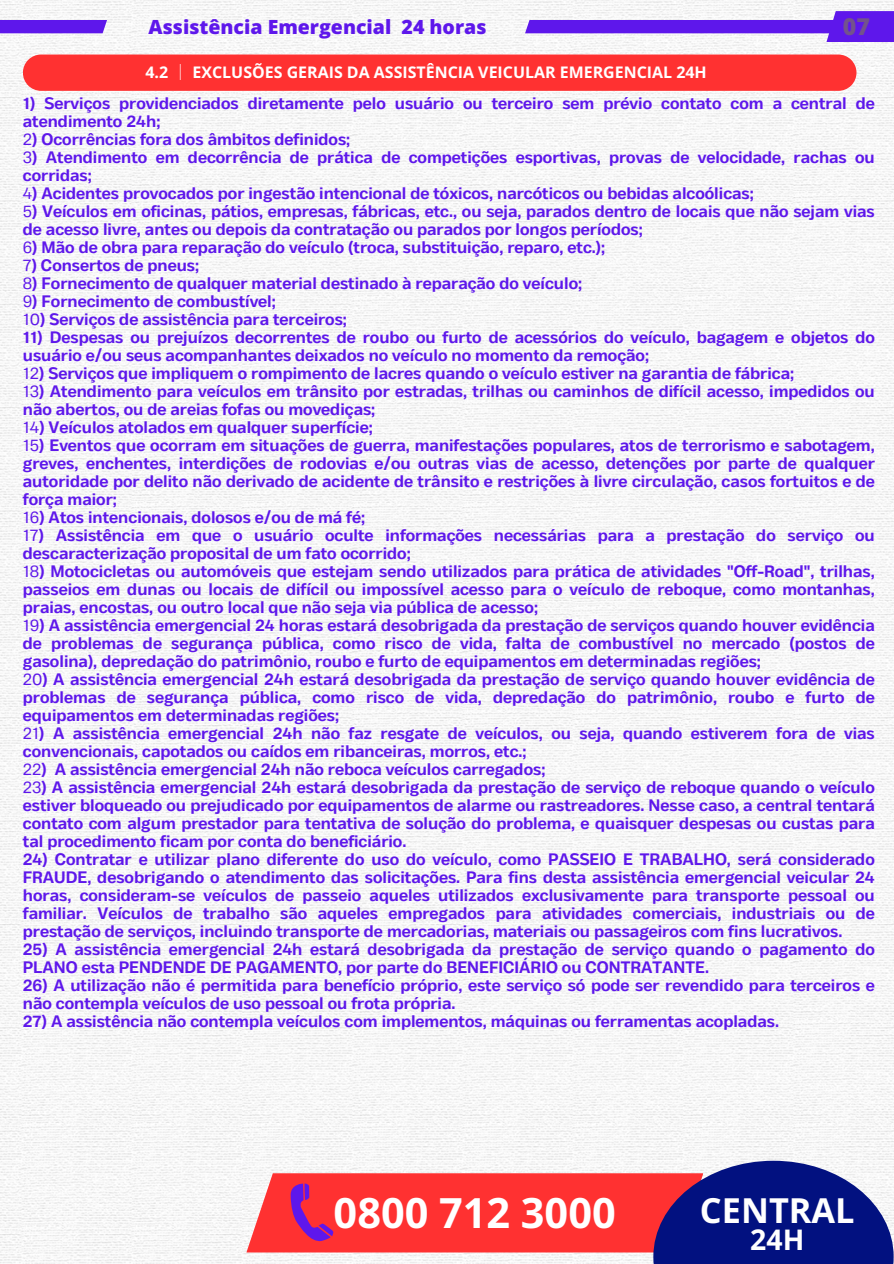
<style>
.page{position:relative;width:894px;height:1264px;background:#fff}
.page>*{position:absolute;margin:0;border:0;box-sizing:border-box;transform-origin:0 0}
.t1{font:700 41.4px "Open Sans";color:#fff}
.t2{font:700 34.35px "Open Sans";color:#fff}
.t3{font:700 28.35px "Open Sans";color:#fff}
.t4{font:800 23.25px "Open Sans";color:#73538c}
.t5{font:800 19.5px "Open Sans";color:#5e17eb}
.t6{font:700 16.65px/18px "Body Text";color:#5e17eb}
.t7{font:700 15.9px "Open Sans";color:#fff}
.s1{font-family:"Noto Sans CJ Ksc";font-weight:400}
.s2{font-weight:400}
</style>
<div class="page">
<img style="left:0;top:0;width:893px;height:1263px">
<svg style="left:653px;top:1160px;width:240px;height:103px;background:#2b3794"></svg>
<svg style="left:246px;top:1173px;width:457px;height:79px;background:#e93441"></svg>
<div style="left:0;top:20px;width:107px;height:13px;background:#5e17eb"></div>
<svg style="left:525px;top:11px;width:368px;height:31px"></svg>
<div style="left:23px;top:54px;width:833px;height:37px;background:#ff3131"></div>
<h3 class="t5" style="left:149px;top:13px;width:339px">Assistência Emergencial 24 horas</h3>
<h4 class="t4" style="left:842px;top:10px;width:29px">07</h4>
<p class="t7" style="left:145px;top:61px;width:562px">4.2 <span class="s1">│</span> EXCLUSÕES GERAIS DA ASSISTÊNCIA VEICULAR EMERGENCIAL 24H</p>
<p class="t6" style="left:23px;top:95px;width:853px">1) Serviços providenciados diretamente pelo usuário ou terceiro sem prévio contato com a central de atendimento 24h;</p>
<p class="t6" style="left:23px;top:131px;width:329px"><span class="s2">2</span>) Ocorrências fora dos âmbitos definidos;</p>
<p class="t6" style="left:23px;top:149px;width:853px"><span class="s2">3</span>) Atendimento em decorrência de prática de competições esportivas, provas de velocidade, rachas ou corridas;</p>
<p class="t6" style="left:23px;top:185px;width:732px"><span class="s2">4</span>) Acidentes provocados por ingestão intencional de tóxicos, narcóticos ou bebidas alcoólicas;</p>
<p class="t6" style="left:23px;top:203px;width:853px"><span class="s2">5</span>) Veículos em oficinas, pátios, empresas, fábricas, etc., ou seja, parados dentro de locais que não sejam vias de acesso livre, antes ou depois da contratação ou parados por longos períodos;</p>
<p class="t6" style="left:23px;top:239px;width:583px"><span class="s2">6</span>) Mão de obra para reparação do veículo (troca, substituição, reparo, etc.);</p>
<p class="t6" style="left:23px;top:257px;width:178px"><span class="s2">7</span>) Consertos de pneus;</p>
<p class="t6" style="left:23px;top:275px;width:560px"><span class="s2">8</span>) Fornecimento de qualquer material destinado à reparação do veículo;</p>
<p class="t6" style="left:23px;top:293px;width:254px"><span class="s2">9</span>) Fornecimento de combustível;</p>
<p class="t6" style="left:23px;top:311px;width:325px"><span class="s2">10</span>) Serviços de assistência para terceiros;</p>
<p class="t6" style="left:23px;top:329px;width:853px">11) Despesas ou prejuízos decorrentes de roubo ou furto de acessórios do veículo, bagagem e objetos do usuário e/ou seus acompanhantes deixados no veículo no momento da remoção;</p>
<p class="t6" style="left:23px;top:365px;width:772px"><span class="s2">12</span>) Serviços que impliquem o rompimento de lacres quando o veículo estiver na garantia de fábrica;</p>
<p class="t6" style="left:23px;top:383px;width:853px"><span class="s2">13</span>) Atendimento para veículos em trânsito por estradas, trilhas ou caminhos de difícil acesso, impedidos ou não abertos, ou de areias fofas ou movediças;</p>
<p class="t6" style="left:23px;top:419px;width:351px"><span class="s2">14</span>) Veículos atolados em qualquer superfície;</p>
<p class="t6" style="left:23px;top:437px;width:853px;text-align:justify"><span class="s2">15</span>) Eventos que ocorram em situações de guerra, manifestações populares, atos de terrorismo e sabotagem, greves, enchentes, interdições de rodovias e/ou outras vias de acesso, detenções por parte de qualquer autoridade por delito não derivado de acidente de trânsito e restrições à livre circulação, casos fortuitos e de força maior;</p>
<p class="t6" style="left:23px;top:509px;width:343px"><span class="s2">16</span>) Atos intencionais, dolosos e/ou de má fé;</p>
<p class="t6" style="left:23px;top:527px;width:853px"><span class="s2">17</span>) Assistência em que o usuário oculte informações necessárias para a prestação do serviço ou descaracterização proposital de um fato ocorrido;</p>
<p class="t6" style="left:23px;top:563px;width:853px;text-align:justify"><span class="s2">18</span>) Motocicletas ou automóveis que estejam sendo utilizados para prática de atividades "Off-Road", trilhas, passeios em dunas ou locais de difícil ou impossível acesso para o veículo de reboque, como montanhas, praias, encostas, ou outro local que não seja via pública de acesso;</p>
<p class="t6" style="left:23px;top:617px;width:853px;text-align:justify"><span class="s2">19</span>) A assistência emergencial 24 horas estará desobrigada da prestação de serviços quando houver evidência de problemas de segurança pública, como risco de vida, falta de combustível no mercado (postos de gasolina), depredação do patrimônio, roubo e furto de equipamentos em determinadas regiões;</p>
<p class="t6" style="left:23px;top:671px;width:853px;text-align:justify"><span class="s2">20</span>) A assistência emergencial 24h estará desobrigada da prestação de serviço quando houver evidência de problemas de segurança pública, como risco de vida, depredação do patrimônio, roubo e furto de equipamentos em determinadas regiões;</p>
<p class="t6" style="left:23px;top:725px;width:853px"><span class="s2">21</span>) A assistência emergencial 24h não faz resgate de veículos, ou seja, quando estiverem fora de vias convencionais, capotados ou caídos em ribanceiras, morros, etc.;</p>
<p class="t6" style="left:23px;top:761px;width:524px"><span class="s2">22</span>) A assistência emergencial 24h não reboca veículos carregados;</p>
<p class="t6" style="left:23px;top:779px;width:853px;text-align:justify"><span class="s2">23</span>) A assistência emergencial 24h estará desobrigada da prestação de serviço de reboque quando o veículo estiver bloqueado ou prejudicado por equipamentos de alarme ou rastreadores. Nesse caso, a central tentará contato com algum prestador para tentativa de solução do problema, e quaisquer despesas ou custas para tal procedimento ficam por conta do beneficiário.</p>
<p class="t6" style="left:23px;top:851px;width:853px;text-align:justify">24) Contratar e utilizar plano diferente do uso do veículo, como PASSEIO E TRABALHO, será considerado FRAUDE, desobrigando o atendimento das solicitações. Para fins desta assistência emergencial veicular 24 horas, consideram-se veículos de passeio aqueles utilizados exclusivamente para transporte pessoal ou familiar. Veículos de trabalho são aqueles empregados para atividades comerciais, industriais ou de prestação de serviços, incluindo transporte de mercadorias, materiais ou passageiros com fins lucrativos.</p>
<p class="t6" style="left:23px;top:941px;width:853px">25) A assistência emergencial 24h estará desobrigada da prestação de serviço quando o pagamento do<br>PLANO esta PENDENDE DE PAGAMENTO, por parte do BENEFICIÁRIO ou CONTRATANTE.</p>
<h2 class="t6" style="left:23px;top:977px;width:853px">26) A utilização não é permitida para benefício próprio, este serviço só pode ser revendido para terceiros e não contempla veículos de uso pessoal ou frota própria.</h2>
<p class="t6" style="left:23px;top:1013px;width:757px">27) A assistência não contempla veículos com implementos, máquinas ou ferramentas acopladas.</p>
<p class="t1" style="left:333px;top:1183px;width:283px">0800 712 3000</p>
<p class="t2" style="left:699px;top:1186px;width:156px">CENTRAL</p>
<p class="t3" style="left:750px;top:1219px;width:56px">24H</p>
</div>
